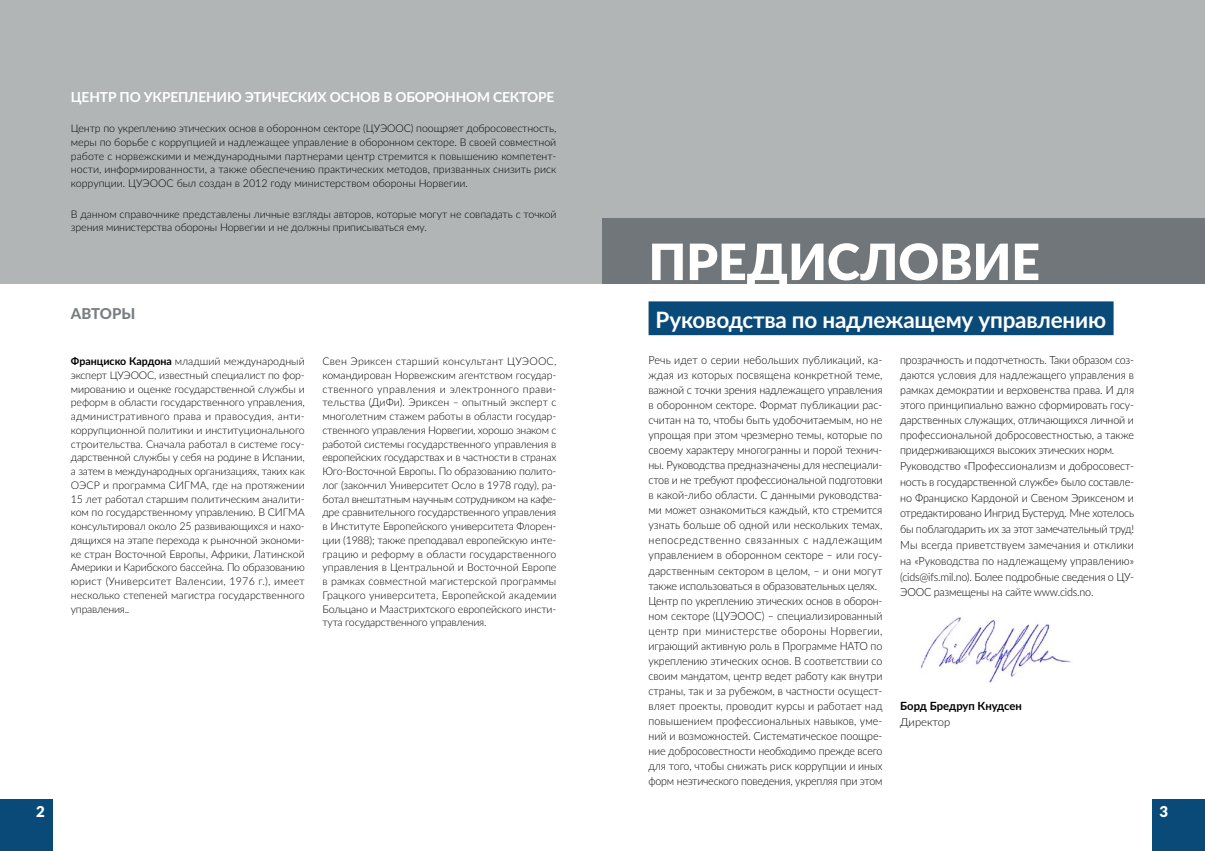
<style>
.page{position:relative;width:1205px;height:851px;background:#fff}
.page>*{position:absolute;margin:0;border:0;box-sizing:border-box;transform-origin:0 0}
.t1{font:900 50px "Lato";color:#fff}
.t2{font:700 22.5px "Lato";letter-spacing:-.01em;color:#fff}
.t3{font:800 15px "Lato";color:#797d82}
.t4{font:900 15px "Lato";color:#fff}
.t5{font:700 13.75px "Lato";letter-spacing:-.01em;color:#fff}
.t6{font:300 11.25px/15px "Lato";letter-spacing:-.01em;color:#000;scale:.96 1}
.t7{font:300 11.25px/15.5px "Lato";letter-spacing:-.01em;color:#000;scale:.95 1}
.t8{font:700 11.25px "Lato";color:#000}
.t9{font:300 11.25px "Lato";letter-spacing:-.01em;color:#000}
.t10{font:300 10.62px/13.8px "Lato";letter-spacing:-.01em;color:#000;text-align:justify}
.s1{font-weight:700}
</style>
<div class="page">
<div style="left:0;top:0;width:1205px;height:283px;background:#b2b5b6"></div>
<div style="left:602px;top:218px;width:603px;height:65px;background:#71767b"></div>
<div style="left:648px;top:301px;width:465px;height:34px;background:#0a4a79"></div>
<img style="left:920px;top:617px;width:152px;height:66px">
<div style="left:0;top:799px;width:53px;height:51px;background:#0a4a79"></div>
<div style="left:1152px;top:799px;width:53px;height:51px;background:#0a4a79"></div>
<p class="t5" style="left:71px;top:87px;width:485px">ЦЕНТР ПО УКРЕПЛЕНИЮ ЭТИЧЕСКИХ ОСНОВ В ОБОРОННОМ СЕКТОРЕ</p>
<p class="t10" style="left:71px;top:121px;width:487px">Центр по укреплению этических основ в оборонном секторе (ЦУЭООС) поощряет добросовестность, меры по борьбе с коррупцией и надлежащее управление в оборонном секторе. В своей совместной работе с норвежскими и международными партнерами центр стремится к повышению компетент&shy;ности, информированности, а также обеспечению практических методов, призванных снизить риск коррупции. ЦУЭООС был создан в 2012 году министерством обороны Норвегии.</p>
<p class="t10" style="left:71px;top:206px;width:487px">В данном справочнике представлены личные взгляды авторов, которые могут не совпадать с точкой зрения министерства обороны Норвегии и не должны приписываться ему.</p>
<h3 class="t3" style="left:71px;top:302px;width:66px">АВТОРЫ</h3>
<p class="t10" style="left:71px;top:354px;width:235px"><span class="s1">Франциско Кардона</span> младший международный эксперт ЦУЭООС, известный специалист по фор&shy;мированию и оценке государственной службы и реформ в области государственного управления, административного права и правосудия, анти&shy;коррупционной политики и институционального строительства. Сначала работал в системе госу&shy;дарственной службы у себя на родине в Испании, а затем в международных организациях, таких как ОЭСР и программа СИГМА, где на протяжении 15 лет работал старшим политическим аналити&shy;ком по государственному управлению. В СИГМА консультировал около 25 развивающихся и нахо&shy;дящихся на этапе перехода к рыночной экономи&shy;ке стран Восточной Европы, Африки, Латинской Америки и Карибского бассейна. По образованию юрист (Университет Валенсии, 1976 г.), имеет несколько степеней магистра государственного управления..</p>
<p class="t10" style="left:322px;top:354px;width:235px">Свен Эриксен старший консультант ЦУЭООС, командирован Норвежским агентством государ&shy;ственного управления и электронного прави&shy;тельства (ДиФи). Эриксен – опытный эксперт с многолетним стажем работы в области государ&shy;ственного управления Норвегии, хорошо знаком с работой системы государственного управления в европейских государствах и в частности в странах Юго-Восточной Европы. По образованию полито&shy;лог (закончил Университет Осло в 1978 году), ра&shy;ботал внештатным научным сотрудником на кафе&shy;дре сравнительного государственного управления в Институте Европейского университета Флорен&shy;ции (1988); также преподавал европейскую инте&shy;грацию и реформу в области государственного управления в Центральной и Восточной Европе в рамках совместной магистерской программы Грацкого университета, Европейской академии Больцано и Маастрихтского европейского инсти&shy;тута государственного управления.</p>
<h1 class="t1" style="left:648px;top:224px;width:393px">ПРЕДИСЛОВИЕ</h1>
<h2 class="t2" style="left:656px;top:303px;width:452px">Руководства по надлежащему управлению</h2>
<p class="t6" style="left:648px;top:352px;width:245px">Речь идет о серии небольших публикаций, ка&shy;ждая из которых посвящена конкретной теме, важной с точки зрения надлежащего управления в оборонном секторе. Формат публикации рас&shy;считан на то, чтобы быть удобочитаемым, но не упрощая при этом чрезмерно темы, которые по своему характеру многогранны и порой технич&shy;ны. Руководства предназначены для неспециали&shy;стов и не требуют профессиональной подготовки в какой-либо области. С данными руководства&shy;ми может ознакомиться каждый, кто стремится узнать больше об одной или нескольких темах, непосредственно связанных с надлежащим управлением в оборонном секторе – или госу&shy;дарственным сектором в целом, – и они могут также использоваться в образовательных целях.<br>Центр по укреплению этических основ в оборон&shy;ном секторе (ЦУЭООС) – специализированный центр при министерстве обороны Норвегии, играющий активную роль в Программе НАТО по укреплению этических основ. В соответствии со своим мандатом, центр ведет работу как внутри страны, так и за рубежом, в частности осущест&shy;вляет проекты, проводит курсы и работает над повышением профессиональных навыков, уме&shy;ний и возможностей. Систематическое поощре&shy;ние добросовестности необходимо прежде всего для того, чтобы снижать риск коррупции и иных форм неэтического поведения, укрепляя при этом</p>
<p class="t7" style="left:900px;top:352px;width:248px">прозрачность и подотчетность. Таки образом соз&shy;даются условия для надлежащего управления в рамках демократии и верховенства права. И для этого принципиально важно сформировать госу&shy;дарственных служащих, отличающихся личной и профессиональной добросовестностью, а также придерживающихся высоких этических норм.<br>Руководство «Профессионализм и добросовест&shy;ность в государственной службе» было составле&shy;но Франциско Кардоной и Свеном Эриксеном и отредактировано Ингрид Бустеруд. Мне хотелось бы поблагодарить их за этот замечательный труд!<br>Мы всегда приветствуем замечания и отклики на «Руководства по надлежащему управлению» (cids@ifs.mil.no). Более подробные сведения о ЦУ-ЭООС размещены на сайте www.cids.no.</p>
<p class="t8" style="left:900px;top:697px;width:123px">Борд Бредруп Кнудсен</p>
<p class="t9" style="left:900px;top:713px;width:52px">Директор</p>
<h3 class="t4" style="left:36px;top:799px;width:10px">2</h3>
<h3 class="t4" style="left:1159px;top:799px;width:10px">3</h3>
</div>
